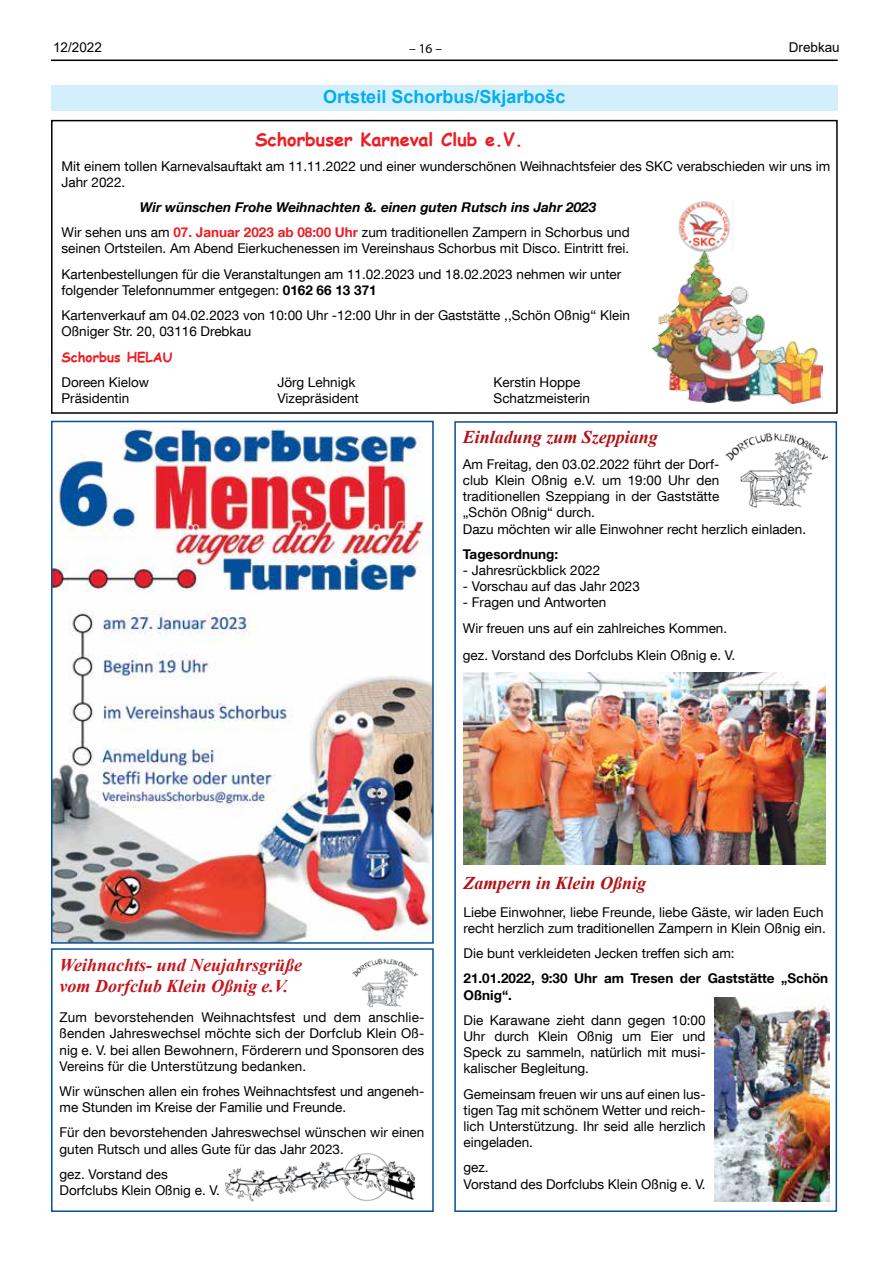
<style>
.page{position:relative;width:893px;height:1263px;background:#fff}
.page>*{position:absolute;margin:0;border:0;box-sizing:border-box;transform-origin:0 0}
.t1{font:italic 700 18px/21.6px "Times New Roman";color:#c4161c}
.t2{font:italic 700 18px "Times New Roman";color:#b11116}
.t3{font:700 18px "Arial";color:#00aeef}
.t4{font:700 18px "Comic Sans MS";color:#ed1d24}
.t5{font:13.5px/16.2px "Helvetica Neue LT Com";color:#000}
.t6{font:italic 700 13.5px/25.2px "Helvetica Neue LT Com";color:#000}
.t7{font:700 13.5px/16.2px "Helvetica Neue LT Com";color:#000}
.t8{font:13.5px "Arial";color:#000}
.t9{font:700 13.5px "Comic Sans MS";color:#ed1d24}
.t10{font:13.5px "Myriad Pro";color:#000}
.s1{font-weight:400;font-style:normal}
.s2{font-style:normal;color:#ed1d24}
.s3{font-weight:700}
</style>
<div class="page">
<hr style="left:51px;top:60px;width:787px;height:1px;background:#000">
<img style="left:54px;top:424px;width:377px;height:517px">
<div style="left:51px;top:421px;width:383px;height:523px;border:2px solid #054f9c"></div>
<div style="left:51px;top:948px;width:383px;height:264px;border:2px solid #054f9c"></div>
<div style="left:454px;top:421px;width:383px;height:791px;border:2px solid #054f9c"></div>
<img style="left:226px;top:1153px;width:189px;height:49px">
<img style="left:352px;top:959px;width:66px;height:49px">
<img style="left:725px;top:433px;width:103px;height:75px">
<img style="left:463px;top:672px;width:362px;height:192px">
<img style="left:714px;top:997px;width:115px;height:205px">
<div style="left:51px;top:85px;width:787px;height:26px;background:#d4effc"></div>
<div style="left:51px;top:120px;width:787px;height:294px;border:2px solid #000"></div>
<img style="left:679px;top:199px;width:54px;height:52px">
<img style="left:652px;top:251px;width:170px;height:153px">
<p class="t8" style="left:53px;top:38px;width:50px">12/2022</p>
<p class="t10" style="left:409px;top:40px;width:35px">– 16 –</p>
<p class="t8" style="left:789px;top:38px;width:53px">Drebkau</p>
<h1 class="t3" style="left:323px;top:84px;width:244px">Ortsteil Schorbus/Skjarbošc</h1>
<h1 class="t4" style="left:255px;top:126px;width:269px">Schorbuser Karneval Club e.V.</h1>
<p class="t5" style="left:62px;top:157px;width:770px">Mit einem tollen Karnevalsauftakt am 11.11.2022 und einer wunderschönen Weihnachtsfeier des SKC verabschieden wir uns im<br>Jahr 2022.</p>
<p class="t6" style="left:62px;top:194px;width:570px;text-indent:78px">Wir wünschen Frohe Weihnachten &amp;. einen guten Rutsch ins Jahr 2023<br><span class="s1">Wir sehen uns am</span> <span class="s2">07. Januar 2023 ab 08:00 Uhr</span> <span class="s1">zum traditionellen Zampern in Schorbus und</span></p>
<p class="t5" style="left:62px;top:236px;width:569px;line-height:25.2px">seinen Ortsteilen. Am Abend Eierkuchenessen im Vereinshaus Schorbus mit Disco. Eintritt frei.<br>Kartenbestellungen für die Veranstaltungen am 11.02.2023 und 18.02.2023 nehmen wir unter</p>
<p class="t5" style="left:62px;top:277px;width:570px;line-height:25.2px">folgender Telefonnummer entgegen: <span class="s3">0162 66 13 371<br></span>Kartenverkauf am 04.02.2023 von 10:00 Uhr -12:00 Uhr in der Gaststätte ,,Schön Oßnig‘‘ Klein</p>
<p class="t5" style="left:62px;top:323px;width:191px">Oßniger Str. 20, 03116 Drebkau</p>
<p class="t9" style="left:62px;top:347px;width:113px">Schorbus HELAU</p>
<p class="t5" style="left:62px;top:373px;width:89px">Doreen Kielow</p>
<p class="t5" style="left:278px;top:373px;width:79px">Jörg Lehnigk</p>
<p class="t5" style="left:494px;top:373px;width:88px">Kerstin Hoppe</p>
<p class="t5" style="left:62px;top:390px;width:69px">Präsidentin</p>
<p class="t5" style="left:278px;top:390px;width:83px">Vizepräsident</p>
<p class="t5" style="left:494px;top:390px;width:98px">Schatzmeisterin</p>
<h1 class="t2" style="left:463px;top:425px;width:197px">Einladung zum Szeppiang</h1>
<p class="t5" style="left:463px;top:455px;width:345px">Am Freitag, den 03.02.2022 führt der Dorf-<br>club Klein Oßnig e.V. um 19:00 Uhr den<br>traditionellen Szeppiang in der Gaststätte<br>„Schön Oßnig“ durch.<br>Dazu möchten wir alle Einwohner recht herzlich einladen.</p>
<p class="t7" style="left:463px;top:545px;width:97px">Tagesordnung:</p>
<p class="t5" style="left:463px;top:562px;width:139px">- Jahresrückblick 2022</p>
<p class="t5" style="left:463px;top:578px;width:179px">- Vorschau auf das Jahr 2023</p>
<p class="t5" style="left:463px;top:590px;width:266px;line-height:25.2px">- Fragen und Antworten<br>Wir freuen uns auf ein zahlreiches Kommen.</p>
<p class="t5" style="left:463px;top:646px;width:274px">gez. Vorstand des Dorfclubs Klein Oßnig e. V.</p>
<h1 class="t1" style="left:60px;top:953px;width:244px">Weihnachts- und Neujahrsgrüße vom Dorfclub Klein Oßnig e.V.</h1>
<p class="t5" style="left:60px;top:1009px;width:366px;text-align:justify">Zum bevorstehenden Weihnachtsfest und dem anschlie&shy;ßenden Jahreswechsel möchte sich der Dorfclub Klein Oß&shy;nig e. V. bei allen Bewohnern, Förderern und Sponsoren des Vereins für die Unterstützung bedanken.</p>
<p class="t5" style="left:60px;top:1083px;width:366px">Wir wünschen allen ein frohes Weihnachtsfest und angeneh&shy;me Stunden im Kreise der Familie und Freunde.</p>
<p class="t5" style="left:60px;top:1124px;width:366px">Für den bevorstehenden Jahreswechsel wünschen wir einen guten Rutsch und alles Gute für das Jahr 2023.</p>
<p class="t5" style="left:60px;top:1165px;width:162px">gez. Vorstand des<br>Dorfclubs Klein Oßnig e. V.</p>
<h1 class="t2" style="left:463px;top:870px;width:184px">Zampern in Klein Oßnig</h1>
<p class="t5" style="left:463px;top:903px;width:364px">Liebe Einwohner, liebe Freunde, liebe Gäste, wir laden Euch recht herzlich zum traditionellen Zampern in Klein Oßnig ein.</p>
<p class="t5" style="left:463px;top:945px;width:273px">Die bunt verkleideten Jecken treffen sich am:</p>
<p class="t7" style="left:463px;top:970px;width:366px">21.01.2022, 9:30 Uhr am Tresen der Gaststätte „Schön<br>Oßnig“.</p>
<p class="t5" style="left:463px;top:1011px;width:244px;text-align:justify">Die Karawane zieht dann gegen 10:00<br>Uhr durch Klein Oßnig um Eier und Speck zu sammeln, natürlich mit musi&shy;kalischer Begleitung.</p>
<p class="t5" style="left:463px;top:1085px;width:244px;text-align:justify">Gemeinsam freuen wir uns auf einen lus&shy;tigen Tag mit schönem Wetter und reich&shy;lich Unterstützung. Ihr seid alle herzlich eingeladen.</p>
<p class="t5" style="left:463px;top:1159px;width:244px">gez.<br>Vorstand des Dorfclubs Klein Oßnig e. V.</p>
</div>
